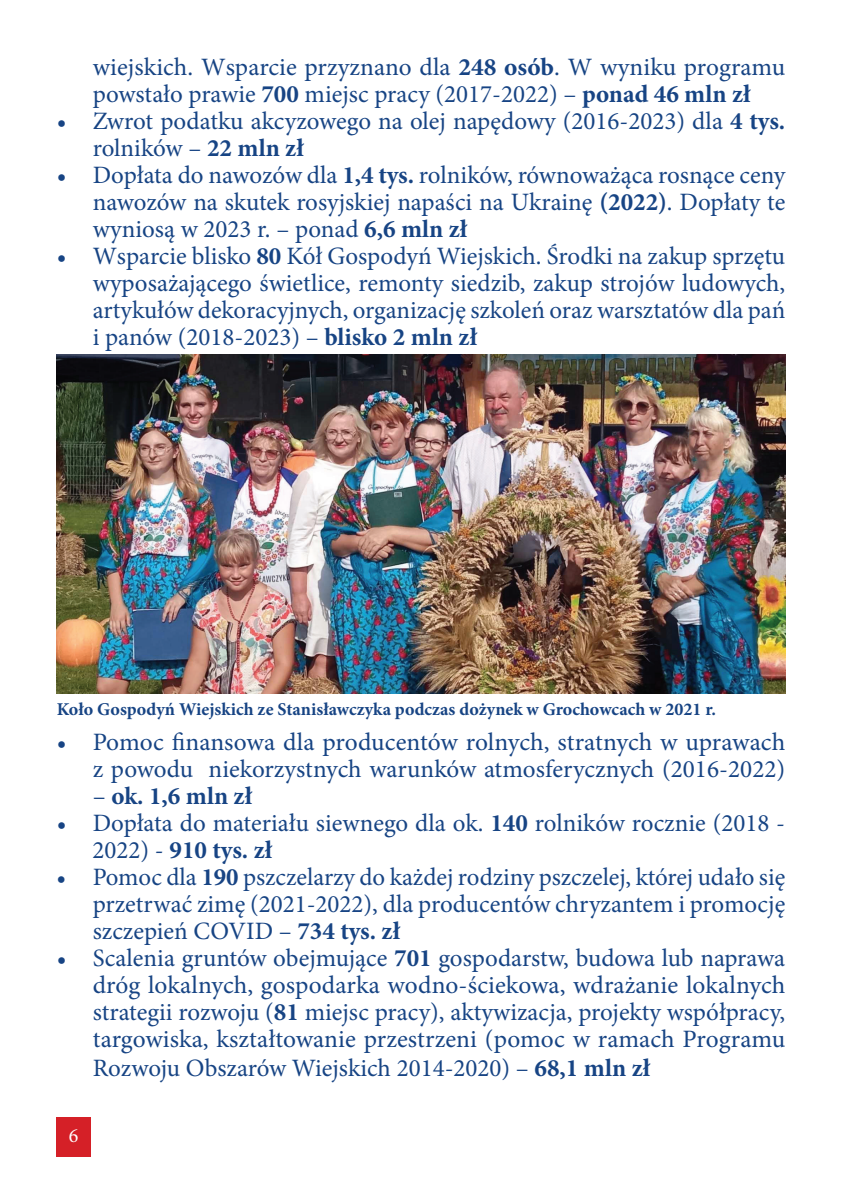
<style>
.page{position:relative;width:842px;height:1191px;background:#fff}
.page>*{position:absolute;margin:0;border:0;box-sizing:border-box;transform-origin:0 0}
.t1{font:25px/27px "Minion Pro";color:#174484;text-align:justify}
.t2{font:700 25px "Minion Pro";color:#174484}
.t3{font:20px "Minion Pro";color:#fff}
.t4{font:700 18px "Minion Pro";color:#174484}
.s1{font-weight:700}
.s2{font-weight:400}
</style>
<div class="page">
<div style="left:57px;top:1117px;width:34px;height:40px;background:#d52027"></div>
<img style="left:57px;top:354px;width:728px;height:339px">
<p class="t1" style="left:93px;top:54px;width:694px">wiejskich. Wsparcie przyznano dla <span class="s1">248 osób</span>. W wyniku programu powstało prawie <span class="s1">700</span> miejsc pracy (2017-2022) – <span class="s1">ponad 46 mln zł</span></p>
<p class="t1" style="left:93px;top:108px;width:694px;text-indent:-36px">• Zwrot podatku akcyzowego na olej napędowy (2016-2023) dla <span class="s1">4 tys. </span>rolników – <span class="s1">22 mln zł</span></p>
<p class="t1" style="left:93px;top:162px;width:694px;text-indent:-36px">• Dopłata do nawozów dla <span class="s1">1,4 tys.</span> rolników, równoważąca rosnące ceny nawozów na skutek rosyjskiej napaści na Ukrainę <span class="s1">(2022)</span>. Dopłaty te wyniosą w 2023 r. – ponad <span class="s1">6,6 mln zł</span></p>
<p class="t1" style="left:93px;top:243px;width:694px;text-indent:-36px">• Wsparcie blisko <span class="s1">80</span> Kół Gospodyń Wiejskich. Środki na zakup sprzętu wyposażającego świetlice, remonty siedzib, zakup strojów ludowych, artykułów dekoracyjnych, organizację szkoleń oraz warsztatów dla pań i panów (2018-2023) – <span class="s1">blisko 2 mln zł</span></p>
<p class="t4" style="left:57px;top:696px;width:661px">Koło Gospodyń Wiejskich ze Stanisławczyka podczas dożynek w Grochowcach w 2021 r.</p>
<p class="t1" style="left:57px;top:729px;width:730px;text-align:right">• Pomoc finansowa dla producentów rolnych, stratnych w uprawach z powodu niekorzystnych warunków atmosferycznych (2016-2022)</p>
<p class="t2" style="left:93px;top:778px;width:161px"><span class="s2">–</span> ok. 1,6 mln zł</p>
<p class="t1" style="left:93px;top:810px;width:694px;text-indent:-36px">• Dopłata do materiału siewnego dla ok. <span class="s1">140</span> rolników rocznie (2018 -<br>2022) - <span class="s1">910 tys. zł</span></p>
<p class="t1" style="left:93px;top:864px;width:694px;text-indent:-36px">• Pomoc dla <span class="s1">190</span> pszczelarzy do każdej rodziny pszczelej, której udało się przetrwać zimę (2021-2022), dla producentów chryzantem i promocję szczepień COVID – <span class="s1">734 tys. zł</span></p>
<p class="t1" style="left:93px;top:944px;width:694px;text-indent:-36px">• Scalenia gruntów obejmujące <span class="s1">701</span> gospodarstw, budowa lub naprawa dróg lokalnych, gospodarka wodno-ściekowa, wdrażanie lokalnych strategii rozwoju (<span class="s1">81</span> miejsc pracy), aktywizacja, projekty współpracy, targowiska, kształtowanie przestrzeni (pomoc w ramach Programu Rozwoju Obszarów Wiejskich 2014-2020) – <span class="s1">68,1 mln zł</span></p>
<p class="t3" style="left:69px;top:1122px;width:11px">6</p>
</div>
